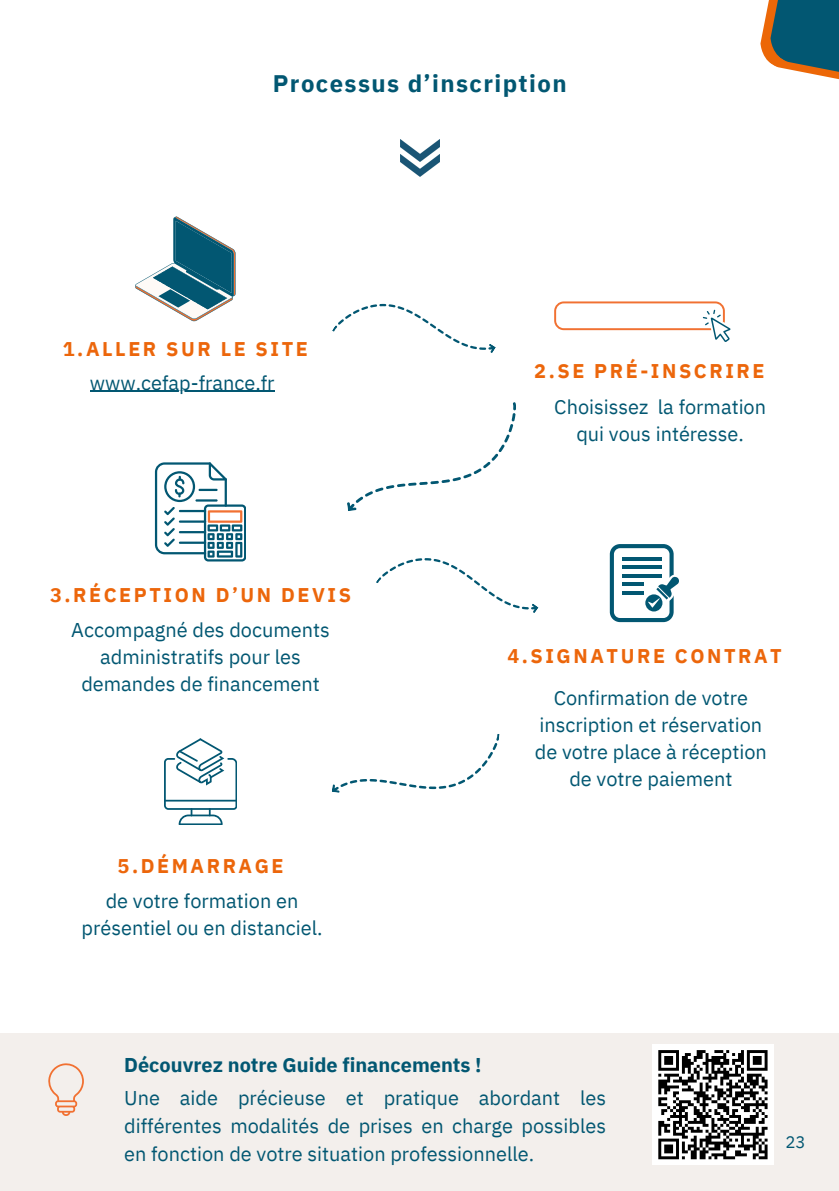
<style>
.page{position:relative;width:839px;height:1191px;background:#fff}
.page>*{position:absolute;margin:0;border:0;box-sizing:border-box;transform-origin:0 0}
.t1{font:700 24px "IBM Plex Sans";letter-spacing:.06em;color:#025772}
.t2{font:20px/27px "IBM Plex Sans";color:#025772;text-align:center}
.t3{font:700 20px "IBM Plex Sans";color:#025772}
.t4{font:700 19.8px "IBM Plex Sans";letter-spacing:.13em;color:#ec660b}
.t5{font:16.8px "IBM Plex Sans";color:#025772}
</style>
<div class="page">
<svg style="left:760px;top:0;width:78px;height:79px;background:#507273"></svg>
<svg style="left:135px;top:217px;width:100px;height:104px"></svg>
<svg style="left:155px;top:462px;width:91px;height:100px"></svg>
<svg style="left:609px;top:544px;width:70px;height:78px"></svg>
<svg style="left:164px;top:738px;width:73px;height:87px"></svg>
<svg style="left:376px;top:558px;width:162px;height:55px"></svg>
<svg style="left:332px;top:303px;width:184px;height:208px"></svg>
<svg style="left:332px;top:734px;width:167px;height:59px"></svg>
<svg style="left:554px;top:301px;width:176px;height:41px"></svg>
<hr style="left:90px;top:391px;width:184px;height:1px;background:#025772">
<div style="left:0;top:1033px;width:838px;height:158px;background:#f3efec"></div>
<svg style="left:48px;top:1063px;width:36px;height:52px"></svg>
<div style="left:652px;top:1044px;width:121px;height:121px;background:#fff"></div>
<svg style="left:658px;top:1050px;width:110px;height:110px"></svg>
<img style="left:400px;top:139px;width:39px;height:38px">
<p class="t1" style="left:273px;top:68px;width:295px">Processus d’inscription</p>
<p class="t4" style="left:63px;top:336px;width:246px">1.ALLER SUR LE SITE</p>
<p class="t2" style="left:90px;top:369px;width:186px">www.cefap-france.fr</p>
<p class="t4" style="left:50px;top:581px;width:302px">3.RÉCEPTION D’UN DEVIS</p>
<p class="t2" style="left:71px;top:616px;width:260px">Accompagné des documents administratifs pour les demandes de financement</p>
<p class="t4" style="left:117px;top:853px;width:167px">5.DÉMARRAGE</p>
<p class="t2" style="left:81px;top:887px;width:242px">de votre formation en présentiel ou en distanciel.</p>
<p class="t4" style="left:534px;top:358px;width:232px">2.SE PRÉ-INSCRIRE</p>
<p class="t2" style="left:554px;top:393px;width:213px">Choisissez la formation qui vous intéresse.</p>
<p class="t4" style="left:507px;top:643px;width:276px">4.SIGNATURE CONTRAT</p>
<p class="t2" style="left:534px;top:684px;width:233px">Confirmation de votre inscription et réservation de votre place à réception de votre paiement</p>
<p class="t3" style="left:124px;top:1052px;width:359px">Découvrez notre Guide financements !</p>
<p class="t2" style="left:124px;top:1084px;width:483px;line-height:27.6px;text-align:justify">Une aide précieuse et pratique abordant les différentes modalités de prises en charge possibles en fonction de votre situation professionnelle.</p>
<p class="t5" style="left:785px;top:1131px;width:22px">23</p>
</div>
